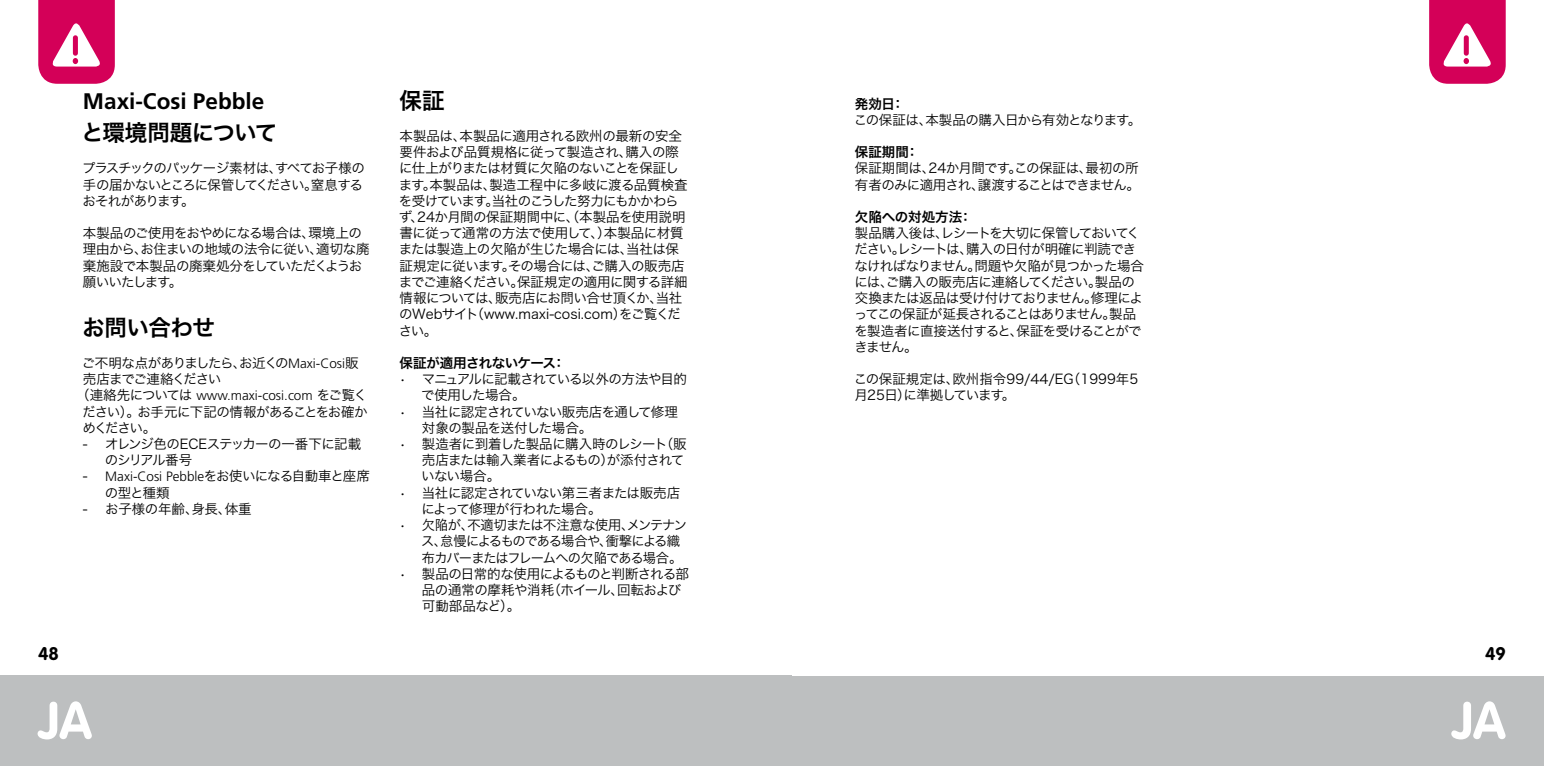
<style>
.page{position:relative;width:1544px;height:766px;background:#fff}
.page>*{position:absolute;margin:0;border:0;box-sizing:border-box;transform-origin:0 0}
.t1{font:700 51.75px "VAG Rounded Std";color:#fff}
.t2{font:22.5px "Hira Kaku Pro W6";letter-spacing:-.02em;color:#000}
.t3{font:700 22.5px "Frutiger CE";color:#000}
.t4{font:700 18px "VAG Rounded Std";color:#000}
.t5{font:13.5px/16.2px "Hira Kaku Pro W3";letter-spacing:-.04em;color:#000}
.t6{font:13.5px/16.2px "Hira Kaku Pro W3";letter-spacing:-.06em;color:#000}
.t7{font:300 13.5px "Frutiger CE";color:#000}
.t8{font:13.5px/16.2px "Hira Kaku Pro W3";letter-spacing:-.075em;color:#000}
.t9{font:13.5px/16.2px "Hira Kaku Pro W3";color:#000}
.t10{font:13.5px/16.2px "Hira Kaku Pro W3";letter-spacing:-.095em;color:#000}
.t11{font:13.5px "Hira Kaku Pro W6";letter-spacing:-.01em;color:#000}
.t12{font:13.5px "Hira Kaku Pro W6";letter-spacing:-.035em;color:#000}
.s1{font-family:"Frutiger CE";font-weight:300}
.s2{font-family:"Hira Kaku Pro W3";font-weight:400}
</style>
<div class="page">
<div style="left:753px;top:675px;width:790px;height:90px;background:#bdbfc0"></div>
<div style="left:0;top:675px;width:791px;height:90px;background:#bdbfc0"></div>
<svg style="left:1429px;top:0;width:76px;height:84px"></svg>
<div style="left:1463px;top:35px;width:5px;height:21px;background:#d40058;border-radius:3px"></div>
<svg style="left:38px;top:0;width:77px;height:84px"></svg>
<div style="left:73px;top:35px;width:5px;height:21px;background:#d40058;border-radius:3px"></div>
<h2 class="t3" style="left:83px;top:88px;width:183px">Maxi-Cosi Pebble</h2>
<h2 class="t2" style="left:81px;top:112px;width:197px">と環境問題について</h2>
<p class="t8" style="left:82px;top:159px;width:284px">プラスチックのパッケージ素材は、すべてお子様の手の届かないところに保管してください。窒息するおそれがあります。</p>
<p class="t5" style="left:83px;top:224px;width:288px">本製品のご使用をおやめになる場合は、環境上の理由から、お住まいの地域の法令に従い、適切な廃棄施設で本製品の廃棄処分をしていただくようお願いいたします。</p>
<h2 class="t2" style="left:82px;top:306px;width:134px">お問い合わせ</h2>
<p class="t10" style="left:82px;top:353px;width:278px">ご不明な点がありましたら、お近くの<span class="s1">Maxi-Cosi</span>販売店までご連絡ください</p>
<p class="t7" style="left:76px;top:387px;width:292px"><span class="s2">（連絡先については</span> www.maxi-cosi.com <span class="s2">をご覧く</span></p>
<p class="t5" style="left:82px;top:402px;width:287px">ださい）。お手元に下記の情報があることをお確かめください。</p>
<p class="t5" style="left:105px;top:434px;width:258px;text-indent:-22px">- オレンジ色のECEステッカーの一番下に記載のシリアル番号</p>
<p class="t7" style="left:83px;top:468px;width:288px"><span class="s2">-</span> Maxi-Cosi Pebble<span class="s2">をお使いになる自動車と座席</span></p>
<p class="t5" style="left:105px;top:483px;width:66px">の型と種類</p>
<p class="t5" style="left:83px;top:499px;width:170px">- お子様の年齢、身長、体重</p>
<h2 class="t2" style="left:399px;top:80px;width:46px">保証</h2>
<p class="t5" style="left:399px;top:127px;width:290px">本製品は、本製品に適用される欧州の最新の安全要件および品質規格に従って製造され、購入の際に仕上がりまたは材質に欠陥のないことを保証します。本製品は、製造工程中に多岐に渡る品質検査を受けています。当社のこうした努力にもかかわらず、24か月間の保証期間中に、（本製品を使用説明書に従って通常の方法で使用して、）本製品に材質または製造上の欠陥が生じた場合には、当社は保証規定に従います。その場合には、ご購入の販売店までご連絡ください。保証規定の適用に関する詳細情報については、販売店にお問い合せ頂くか、当社のWebサイト（www.maxi-cosi.com）をご覧ください。</p>
<p class="t12" style="left:399px;top:350px;width:167px">保証が適用されないケース：</p>
<p class="t5" style="left:421px;top:370px;width:267px;text-indent:-22px">• マニュアルに記載されている以外の方法や目的で使用した場合。</p>
<p class="t5" style="left:422px;top:402px;width:258px;text-indent:-22px">• 当社に認定されていない販売店を通して修理対象の製品を送付した場合。</p>
<p class="t5" style="left:421px;top:434px;width:267px;text-indent:-22px">• 製造者に到着した製品に購入時のレシート（販売店または輸入業者によるもの）が添付されていない場合。</p>
<p class="t5" style="left:421px;top:483px;width:260px;text-indent:-22px">• 当社に認定されていない第三者または販売店によって修理が行われた場合。</p>
<p class="t6" style="left:421px;top:515px;width:267px;text-indent:-22px">• 欠陥が、不適切または不注意な使用、メンテナンス、怠慢によるものである場合や、衝撃による織布カバーまたはフレームへの欠陥である場合。</p>
<p class="t5" style="left:422px;top:564px;width:269px;text-indent:-22px">• 製品の日常的な使用によるものと判断される部品の通常の摩耗や消耗（ホイール、回転および可動部品など）。</p>
<p class="t11" style="left:855px;top:91px;width:51px">発効日：</p>
<p class="t5" style="left:854px;top:110px;width:289px">この保証は、本製品の購入日から有効となります。</p>
<p class="t11" style="left:855px;top:140px;width:66px">保証期間：</p>
<p class="t5" style="left:855px;top:159px;width:286px">保証期間は、24か月間です。この保証は、最初の所有者のみに適用され、譲渡することはできません。</p>
<p class="t11" style="left:855px;top:205px;width:119px">欠陥への対処方法：</p>
<p class="t5" style="left:854px;top:224px;width:291px">製品購入後は、レシートを大切に保管しておいてください。レシートは、購入の日付が明確に判読できなければなりません。問題や欠陥が見つかった場合には、ご購入の販売店に連絡してください。製品の交換または返品は受け付けておりません。修理によってこの保証が延長されることはありません。製品を製造者に直接送付すると、保証を受けることができません。</p>
<p class="t9" style="left:854px;top:370px;width:286px">この保証規定は、欧州指令99/44/EG（1999年5月25日）に準拠しています。</p>
<h3 class="t4" style="left:38px;top:645px;width:22px">48</h3>
<h3 class="t4" style="left:1485px;top:645px;width:22px">49</h3>
<h1 class="t1" style="left:38px;top:698px;width:55px">JA</h1>
<h1 class="t1" style="left:1452px;top:698px;width:55px">JA</h1>
</div>
